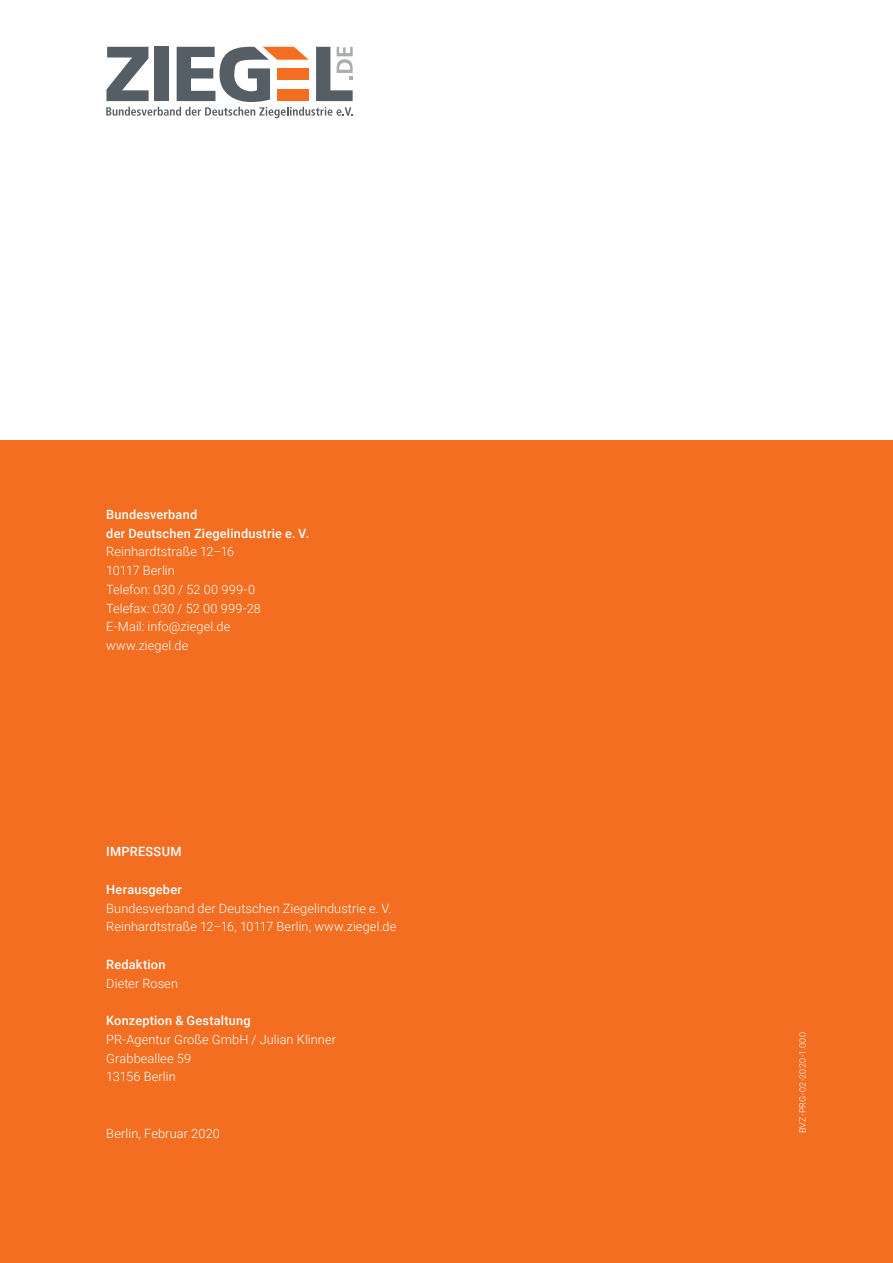
<style>
.page{position:relative;width:893px;height:1263px;background:#fff}
.page>*{position:absolute;margin:0;border:0;box-sizing:border-box;transform-origin:0 0}
.t1{font:300 12.75px/18.8px "Roboto";letter-spacing:.01em;color:#fff}
.t2{font:500 12.75px/18.8px "Roboto";letter-spacing:.015em;color:#fff}
.t3{font:300 9px "Roboto";letter-spacing:.03em;color:#fff}
</style>
<div class="page">
<div style="left:0;top:440px;width:893px;height:823px;background:#f36e21"></div>
<svg style="left:106px;top:47px;width:247px;height:71px"></svg>
<p class="t2" style="left:106px;top:504px;width:205px">Bundesverband<br>der Deutschen Ziegelindustrie e. V.</p>
<p class="t1" style="left:106px;top:542px;width:156px">Reinhardtstraße 12–16<br>10117 Berlin<br>Telefon: 030 / 52 00 999-0<br>Telefax: 030 / 52 00 999-28<br>E-Mail: info@ziegel.de www.ziegel.de</p>
<p class="t2" style="left:106px;top:842px;width:77px">IMPRESSUM</p>
<p class="t2" style="left:106px;top:879px;width:77px">Herausgeber</p>
<p class="t1" style="left:106px;top:898px;width:292px">Bundesverband der Deutschen Ziegelindustrie e. V.<br>Reinhardtstraße 12–16, 10117 Berlin, www.ziegel.de</p>
<p class="t2" style="left:106px;top:954px;width:61px">Redaktion</p>
<p class="t1" style="left:106px;top:973px;width:73px">Dieter Rosen</p>
<p class="t2" style="left:106px;top:1011px;width:146px">Konzeption &amp; Gestaltung</p>
<p class="t1" style="left:106px;top:1029px;width:231px">PR-Agentur Große GmbH / Julian Klinner<br>Grabbeallee 59<br>13156 Berlin</p>
<p class="t1" style="left:106px;top:1123px;width:115px">Berlin, Februar 2020</p>
<p class="t3" style="left:796px;top:1133px;width:102px;rotate:-90deg">BVZ-PRG-02-2020-1.000</p>
</div>
